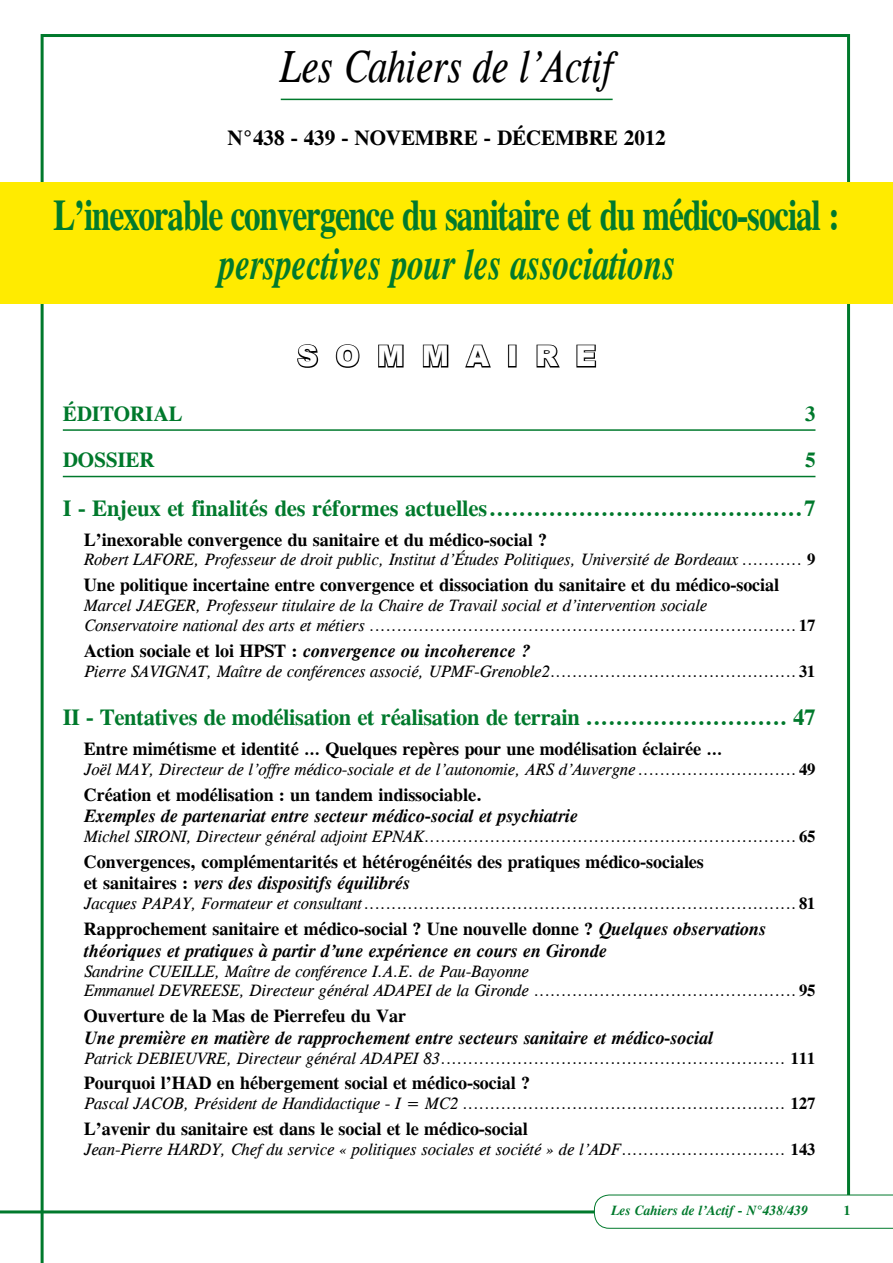
<style>
.page{position:relative;width:893px;height:1263px;background:#fff}
.page>*{position:absolute;margin:0;border:0;box-sizing:border-box;transform-origin:0 0}
.t1{font:italic 45px "CG Times";color:#000;scale:.83 1}
.t2{font:700 42.9px "CG Times";letter-spacing:-.03em;color:#00792c;scale:.77 1}
.t3{font:italic 700 42.9px "CG Times";color:#00792c;scale:.77 1}
.t4{font:900 28.8px "Arial";letter-spacing:.61em;color:#fff}
.t5{font:700 22.5px "CG Times";color:#00792c}
.t6{font:700 21px "CG Times";color:#000}
.t7{font:700 21px "CG Times";color:#00792c}
.t8{font:700 18px/21.6px "CG Times";color:#000}
.t9{font:italic 700 18px/21.6px "CG Times";color:#000}
.t10{font:italic 16.5px/19.8px "CG Times";color:#000}
.t11{font:italic 700 13.5px "CG Times";color:#00792c}
.t12{font:700 13.5px "CG Times";color:#00792c}
.s1{font-weight:700;font-style:normal}
.s2{font-style:normal}
.s3{font-style:italic}
</style>
<div class="page">
<hr style="left:41px;top:34px;width:809px;height:3px;background:#00792c">
<hr style="left:41px;top:37px;width:3px;height:1176px;background:#00792c">
<hr style="left:847px;top:37px;width:3px;height:1176px;background:#00792c">
<hr style="left:41px;top:1212px;width:3px;height:51px;background:#00792c">
<hr style="left:0;top:1210px;width:602px;height:3px;background:#00792c">
<svg style="left:594px;top:1194px;width:299px;height:35px"></svg>
<hr style="left:63px;top:429px;width:752px;height:2px;background:#00792c">
<hr style="left:63px;top:476px;width:752px;height:1px;background:#00792c">
<hr style="left:281px;top:99px;width:332px;height:1px;background:#00792c">
<div style="left:0;top:183px;width:893px;height:121px;background:#ffeb00"></div>
<svg style="left:297px;top:344px;width:22px;height:24px"></svg>
<svg style="left:335px;top:344px;width:25px;height:24px"></svg>
<svg style="left:378px;top:344px;width:26px;height:24px"></svg>
<svg style="left:422px;top:344px;width:27px;height:24px"></svg>
<svg style="left:465px;top:344px;width:26px;height:24px"></svg>
<div style="left:508px;top:345px;width:9px;height:22px;border:2px solid #000"></div>
<svg style="left:536px;top:344px;width:24px;height:24px"></svg>
<svg style="left:576px;top:344px;width:21px;height:24px"></svg>
<h1 class="t1" style="left:281px;top:41px;width:414px">Les Cahiers de l’Actif</h1>
<p class="t6" style="left:228px;top:125px;width:440px">N°438 - 439 - novembre - décembre 2012</p>
<h2 class="t2" style="left:53px;top:189px;width:1022px">L’inexorable convergence du sanitaire et du médico-social :</h2>
<h2 class="t3" style="left:218px;top:239px;width:594px">perspectives pour les associations</h2>
<h3 class="t4" style="left:297px;top:335px;width:300px">SOMMAIRE</h3>
<p class="t7" style="left:63px;top:401px;width:121px">éditorial</p>
<p class="t7" style="left:805px;top:401px;width:12px">3</p>
<p class="t7" style="left:63px;top:447px;width:93px">dossier</p>
<p class="t7" style="left:805px;top:447px;width:12px">5</p>
<h3 class="t5" style="left:63px;top:494px;width:754px">I - Enjeux et finalités des réformes actuelles..........................................7</h3>
<p class="t8" style="left:84px;top:529px;width:465px">L’inexorable convergence du sanitaire et du médico-social ?</p>
<p class="t10" style="left:84px;top:550px;width:733px">Robert Lafore, Professeur de droit public, Institut d’études Politiques, Université de Bordeaux ........... <span class="s1">9</span></p>
<p class="t8" style="left:84px;top:574px;width:697px">Une politique incertaine entre convergence et dissociation du sanitaire et du médico-social</p>
<p class="t10" style="left:84px;top:596px;width:733px">Marcel Jaeger, Professeur titulaire de la Chaire de Travail social et d’intervention sociale<br>Conservatoire national des arts et métiers .............................................................................. <span class="s1">17</span></p>
<p class="t9" style="left:84px;top:640px;width:447px"><span class="s2">Action sociale et loi hpst :</span> convergence ou incoherence ?</p>
<p class="t10" style="left:84px;top:661px;width:733px">Pierre Savignat, Maître de conférences associé, UPMF-Grenoble2.............................................<span class="s1">31</span></p>
<h3 class="t5" style="left:63px;top:704px;width:754px">II - Tentatives de modélisation et réalisation de terrain ........................... 47</h3>
<p class="t8" style="left:84px;top:738px;width:640px">Entre mimétisme et identité … Quelques repères pour une modélisation éclairée …</p>
<p class="t10" style="left:84px;top:759px;width:733px">Joël May, Directeur de l’offre médico-sociale et de l’autonomie, ARS d’Auvergne ............................. <span class="s1">49</span></p>
<p class="t8" style="left:84px;top:783px;width:400px">Création et modélisation : un tandem indissociable.</p>
<p class="t9" style="left:84px;top:805px;width:495px">Exemples de partenariat entre secteur médico-social et psychiatrie</p>
<p class="t10" style="left:84px;top:827px;width:733px">Michel Sironi, Directeur général adjoint EPNAK.................................................................... <span class="s1">65</span></p>
<p class="t8" style="left:84px;top:851px;width:622px">Convergences, complémentarités et hétérogénéités des pratiques médico-sociales et sanitaires : <span class="s3">vers des dispositifs équilibrés</span></p>
<p class="t10" style="left:84px;top:894px;width:733px">Jacques Papay, Formateur et consultant............................................................................... <span class="s1">81</span></p>
<p class="t9" style="left:84px;top:918px;width:683px"><span class="s2">Rapprochement sanitaire et médico-social ? Une nouvelle donne ?</span> Quelques observations théoriques et pratiques à partir d’une expérience en cours en Gironde</p>
<p class="t10" style="left:84px;top:961px;width:733px">Sandrine Cueille, Maître de conférence I.A.E. de Pau-Bayonne<br>Emmanuel Devreese, Directeur général ADAPEI de la Gironde ................................................ <span class="s1">95</span></p>
<p class="t8" style="left:84px;top:1005px;width:324px">Ouverture de la Mas de Pierrefeu du Var</p>
<p class="t9" style="left:84px;top:1027px;width:631px">Une première en matière de rapprochement entre secteurs sanitaire et médico-social</p>
<p class="t10" style="left:84px;top:1048px;width:733px">Patrick Debieuvre, Directeur général ADAPEI 83............................................................... <span class="s1">111</span></p>
<p class="t8" style="left:84px;top:1072px;width:102px">Pourquoi l’HAD</p>
<p class="t8" style="left:217px;top:1072px;width:315px">en hébergement social et médico-social ?</p>
<p class="t10" style="left:84px;top:1094px;width:733px">Pascal Jacob, Président de Handidactique - I = MC2 ........................................................... <span class="s1">127</span></p>
<p class="t8" style="left:84px;top:1118px;width:445px">L’avenir du sanitaire est dans le social et le médico-social</p>
<p class="t10" style="left:84px;top:1139px;width:733px">Jean-Pierre Hard y, Chefdu service « politiques sociales et société » de l’ADF.............................. <span class="s1">143</span></p>
<p class="t11" style="left:611px;top:1203px;width:198px">Les Cahiers de l’Actif - N°438/439</p>
<p class="t12" style="left:844px;top:1202px;width:8px">1</p>
</div>
